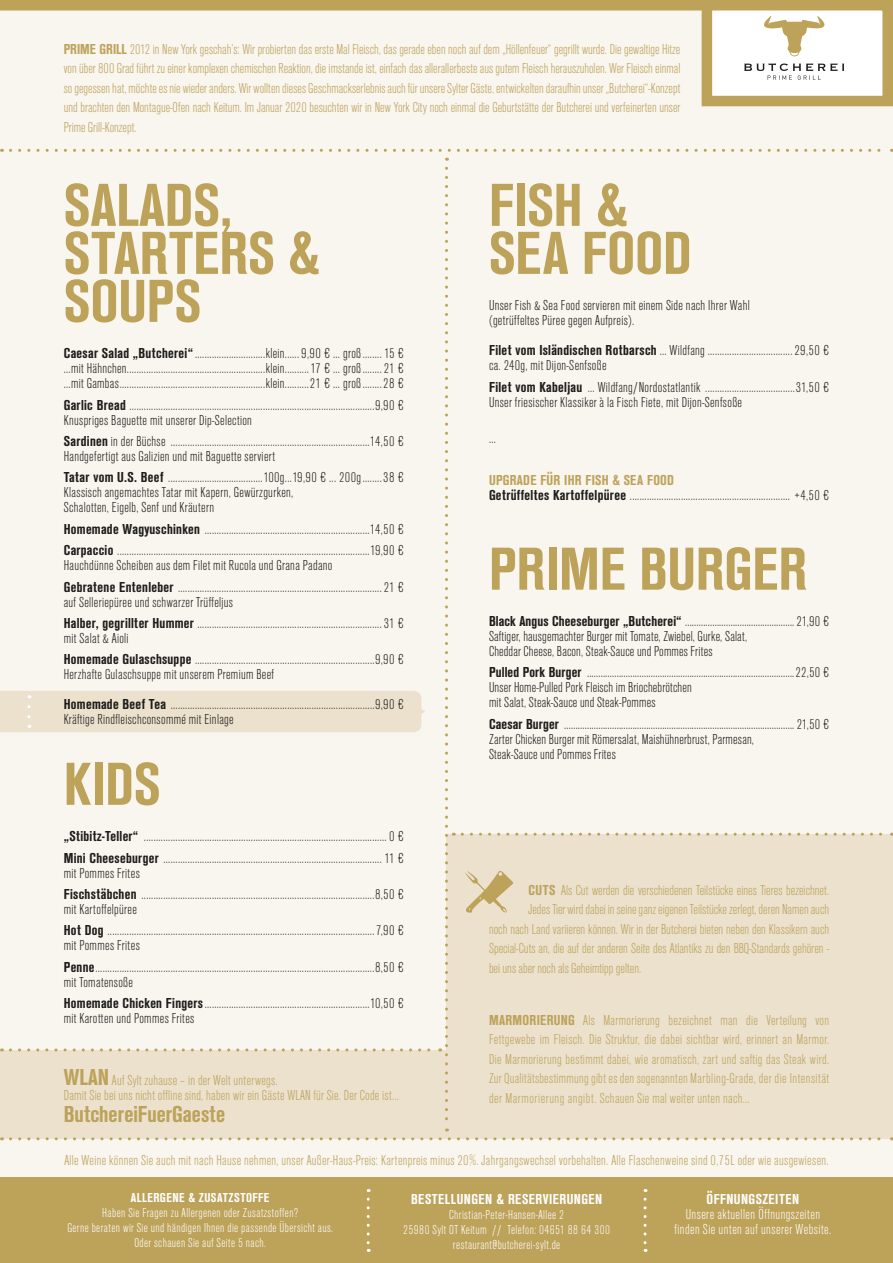
<style>
.page{position:relative;width:893px;height:1263px;background:#fff}
.page>*{position:absolute;margin:0;border:0;box-sizing:border-box;transform-origin:0 0}
.t1{font:700 condensed 63px/48px "Ancona";color:#bda25a}
.t2{font:700 condensed 24px "Ancona";color:#bda25a}
.t3{font:300 condensed 15px/15px "Ancona";letter-spacing:.02em;color:#1d1d1b}
.t4{font:300 condensed 15px/19.5px "Ancona";letter-spacing:.015em;color:#bda25a;text-align:justify}
.t5{font:300 condensed 15px/15px "Ancona";letter-spacing:.03em;color:#fff;text-align:center}
.t6{font:700 condensed 15px "Ancona";letter-spacing:.03em;color:#fff}
.t7{font:300 condensed 13.5px/15px "Ancona";letter-spacing:.03em;color:#fff;text-align:center}
.t8{font:700 condensed 13.5px "Ancona";letter-spacing:.03em;color:#fff}
.s1{font-weight:700}
.s2{font-weight:700;font-size:24px}
.s3{font-weight:700;color:#bda25a}
</style>
<div class="page">
<div style="left:0;top:0;width:893px;height:1178px;background:#f9f5ef"></div>
<div style="left:446px;top:834px;width:447px;height:305px;background:#ebe1cd"></div>
<svg style="left:462px;top:833px;width:430px;height:3px"></svg>
<svg style="left:465px;top:870px;width:48px;height:43px"></svg>
<div style="left:0;top:1050px;width:446px;height:89px;background:#ebe1cd"></div>
<div style="left:707px;top:5px;width:181px;height:96px;background:#fff"></div>
<div style="left:702px;top:0;width:191px;height:106px;border:10px solid #bda25a"></div>
<svg style="left:764px;top:16px;width:61px;height:40px"></svg>
<svg style="left:744px;top:63px;width:100px;height:17px"></svg>
<svg style="left:10px;top:149px;width:882px;height:3px"></svg>
<svg style="left:10px;top:1137px;width:882px;height:3px"></svg>
<svg style="left:0;top:168px;width:454px;height:963px"></svg>
<div style="left:0;top:1178px;width:893px;height:85px;background:#bda25a"></div>
<svg style="left:367px;top:1199px;width:3px;height:53px"></svg>
<svg style="left:644px;top:1199px;width:3px;height:53px"></svg>
<p class="t4" style="left:64px;top:40px;width:618px"><span class="s1">PRIME GRILL</span> 2012 in New York geschah’s: Wir probierten das erste Mal Fleisch, das gerade eben noch auf dem „Höllenfeuer“ gegrillt wurde. Die gewaltige Hitze von über 800 Grad führt zu einer komplexen chemischen Reaktion, die imstande ist, einfach das allerallerbeste aus gutem Fleisch herauszuholen. Wer Fleisch einmal so gegessen hat, möchte es nie wieder anders. Wir wollten dieses Geschmackserlebnis auch für unsere Sylter Gäste, entwickelten daraufhin unser „Butcherei“-Konzept und brachten den Montague-Ofen nach Keitum. Im Januar 2020 besuchten wir in New York City noch einmal die Geburtstätte der Butcherei und verfeinerten unser Prime Grill-Konzept.</p>
<h1 class="t1" style="left:64px;top:181px;width:257px">SALADS,<br>STARTERS &amp;<br>SOUPS</h1>
<p class="t3" style="left:64px;top:346px;width:342px;text-align:justify"><span class="s1">Caesar Salad „Butcherei“</span>.............................klein......9,90 € ... groß........15 € ...mit Hähnchen.........................................................klein..........17 € ... groß........21 € ...mit Gambas............................................................klein..........21 € ... groß........28 €</p>
<p class="t3" style="left:64px;top:398px;width:342px"><span class="s1">Garlic Bread</span> .....................................................................................................9,90 €<br>Knuspriges Baguette mit unserer Dip-Selection</p>
<p class="t3" style="left:64px;top:434px;width:342px"><span class="s1">Sardinen</span> in der Büchse ..................................................................................14,50 €<br>Handgefertigt aus Galizien und mit Baguette serviert</p>
<p class="t3" style="left:64px;top:470px;width:342px"><span class="s1">Tatar vom U.S. Beef</span> .......................................100g...19,90 € ... 200g........38 €<br>Klassisch angemachtes Tatar mit Kapern, Gewürzgurken,<br>Schalotten, Eigelb, Senf und Kräutern</p>
<p class="t3" style="left:64px;top:519px;width:342px;line-height:21.3px"><span class="s1">Homemade Wagyuschinken</span> ....................................................................14,50 €<br><span class="s1">Carpaccio</span> ........................................................................................................19,90 €</p>
<p class="t3" style="left:64px;top:555px;width:342px;line-height:21.3px">Hauchdünne Scheiben aus dem Filet mit Rucola und Grana Padano<br><span class="s1">Gebratene Entenleber</span> ....................................................................................21 €</p>
<p class="t3" style="left:64px;top:591px;width:342px;line-height:21.3px">auf Selleriepüree und schwarzer Trüffeljus<br><span class="s1">Halber, gegrillter Hummer</span> ............................................................................31 €</p>
<p class="t3" style="left:64px;top:628px;width:342px;line-height:21.3px">mit Salat &amp; Aioli<br><span class="s1">Homemade Gulaschsuppe</span> ..........................................................................9,90 €</p>
<p class="t3" style="left:64px;top:660px;width:342px;line-height:30px">Herzhafte Gulaschsuppe mit unserem Premium Beef<br><span class="s1">Homemade Beef Tea</span> ....................................................................................9,90 €</p>
<p class="t3" style="left:64px;top:712px;width:171px">Kräftige Rindfleischconsommé mit Einlage</p>
<h1 class="t1" style="left:64px;top:759px;width:98px">KIDS</h1>
<p class="t3" style="left:64px;top:826px;width:342px;line-height:21.3px"><span class="s1">„Stibitz-Teller“</span> ....................................................................................................0 €<br><span class="s1">Mini Cheeseburger</span> ..........................................................................................11 €</p>
<p class="t3" style="left:64px;top:862px;width:342px;line-height:21.3px">mit Pommes Frites<br><span class="s1">Fischstäbchen</span> ................................................................................................8,50 €</p>
<p class="t3" style="left:64px;top:899px;width:342px;line-height:21.3px">mit Kartoffelpüree<br><span class="s1">Hot Dog</span> ..............................................................................................................7,90 €</p>
<p class="t3" style="left:64px;top:935px;width:342px;line-height:21.3px">mit Pommes Frites<br><span class="s1">Penne</span>...................................................................................................................8,50 €</p>
<p class="t3" style="left:64px;top:971px;width:342px;line-height:21.3px">mit Tomatensoße<br><span class="s1">Homemade Chicken Fingers</span>....................................................................10,50 €</p>
<p class="t3" style="left:64px;top:1011px;width:132px">mit Karotten und Pommes Frites</p>
<p class="t4" style="left:64px;top:1073px;width:337px;line-height:15px"><span class="s2">WLAN</span> Auf Sylt zuhause – in der Welt unterwegs.<br>Damit Sie bei uns nicht offline sind, haben wir ein Gäste WLAN für Sie. Der Code ist...</p>
<h2 class="t2" style="left:64px;top:1100px;width:163px">ButchereiFuerGaeste</h2>
<h1 class="t1" style="left:489px;top:181px;width:204px">FISH &amp;<br>SEA FOOD</h1>
<p class="t3" style="left:489px;top:298px;width:262px">Unser Fish &amp; Sea Food servieren mit einem Side nach Ihrer Wahl (getrüffeltes Püree gegen Aufpreis).</p>
<p class="t3" style="left:489px;top:343px;width:342px"><span class="s1">Filet vom Isländischen Rotbarsch</span> ... Wildfang ...................................29,50 € ca. 240g, mit Dijon-Senfsoße</p>
<p class="t3" style="left:489px;top:380px;width:342px"><span class="s1">Filet vom Kabeljau</span> ... Wildfang/Nordostatlantik .....................................31,50 €<br>Unser friesischer Klassiker à la Fisch Fiete, mit Dijon-Senfsoße</p>
<p class="t3" style="left:489px;top:431px;width:8px">...</p>
<p class="t3" style="left:489px;top:473px;width:342px"><span class="s3">UPGRADE FÜR IHR FISH &amp; SEA FOOD<br></span><span class="s1">Getrüffeltes Kartoffelpüree</span> .................................................................. +4,50 €</p>
<h1 class="t1" style="left:489px;top:544px;width:320px">PRIME BURGER</h1>
<p class="t3" style="left:489px;top:614px;width:342px"><span class="s1">Black Angus Cheeseburger „Butcherei“</span> ................................................21,90 €<br>Saftiger, hausgemachter Burger mit Tomate, Zwiebel, Gurke, Salat,<br>Cheddar Cheese, Bacon, Steak-Sauce und Pommes Frites</p>
<p class="t3" style="left:489px;top:665px;width:342px"><span class="s1">Pulled Pork Burger</span> ...........................................................................................22,50 €<br>Unser Home-Pulled Pork Fleisch im Briochebrötchen<br>mit Salat, Steak-Sauce und Steak-Pommes</p>
<p class="t3" style="left:489px;top:717px;width:342px"><span class="s1">Caesar Burger</span> .....................................................................................................21,50 €<br>Zarter Chicken Burger mit Römersalat, Maishühnerbrust, Parmesan,<br>Steak-Sauce und Pommes Frites</p>
<p class="t4" style="left:529px;top:880px;width:302px"><span class="s1">CUTS</span> Als Cut werden die verschiedenen Teilstücke eines Tieres bezeichnet.</p>
<p class="t4" style="left:529px;top:900px;width:302px">Jedes Tier wird dabei in seine ganz eigenen Teilstücke zerlegt, deren Namen auch</p>
<p class="t4" style="left:489px;top:919px;width:342px">noch nach Land variieren können. Wir in der Butcherei bieten neben den Klassikern auch</p>
<p class="t4" style="left:489px;top:939px;width:342px">Special-Cuts an, die auf der anderen Seite des Atlantiks zu den BBQ-Standards gehören -</p>
<p class="t4" style="left:489px;top:958px;width:154px">bei uns aber noch als Geheimtipp gelten.</p>
<p class="t4" style="left:489px;top:1010px;width:342px"><span class="s1">MARMORIERUNG</span> Als Marmorierung bezeichnet man die Verteilung von Fettgewebe im Fleisch. Die Struktur, die dabei sichtbar wird, erinnert an Marmor.<br>Die Marmorierung bestimmt dabei, wie aromatisch, zart und saftig das Steak wird.<br>Zur Qualitätsbestimmung gibt es den sogenannten Marbling-Grade, der die Intensität der Marmorierung angibt. Schauen Sie mal weiter unten nach...</p>
<p class="t4" style="left:64px;top:1150px;width:766px">Alle Weine können Sie auch mit nach Hause nehmen, unser Außer-Haus-Preis: Kartenpreis minus 20%. Jahrgangswechsel vorbehalten. Alle Flaschenweine sind 0,75L oder wie ausgewiesen.</p>
<p class="t8" style="left:131px;top:1190px;width:140px">ALLERGENE &amp; ZUSATZSTOFFE</p>
<p class="t7" style="left:67px;top:1206px;width:267px">Haben Sie Fragen zu Allergenen oder Zusatzstoffen?<br>Gerne beraten wir Sie und händigen Ihnen die passende Übersicht aus.<br>Oder schauen Sie auf Seite 5 nach.</p>
<p class="t6" style="left:411px;top:1190px;width:193px">BESTELLUNGEN &amp; RESERVIERUNGEN</p>
<p class="t7" style="left:403px;top:1207px;width:208px">Christian-Peter-Hansen-Allee 2<br>25980 Sylt OT Keitum // Telefon: 04651 88 64 300 restaurant@butcherei-sylt.de</p>
<p class="t6" style="left:707px;top:1190px;width:94px">ÖFFNUNGSZEITEN</p>
<p class="t5" style="left:674px;top:1206px;width:158px">Unsere aktuellen Öffnungszeiten finden Sie unten auf unserer Website.</p>
</div>
